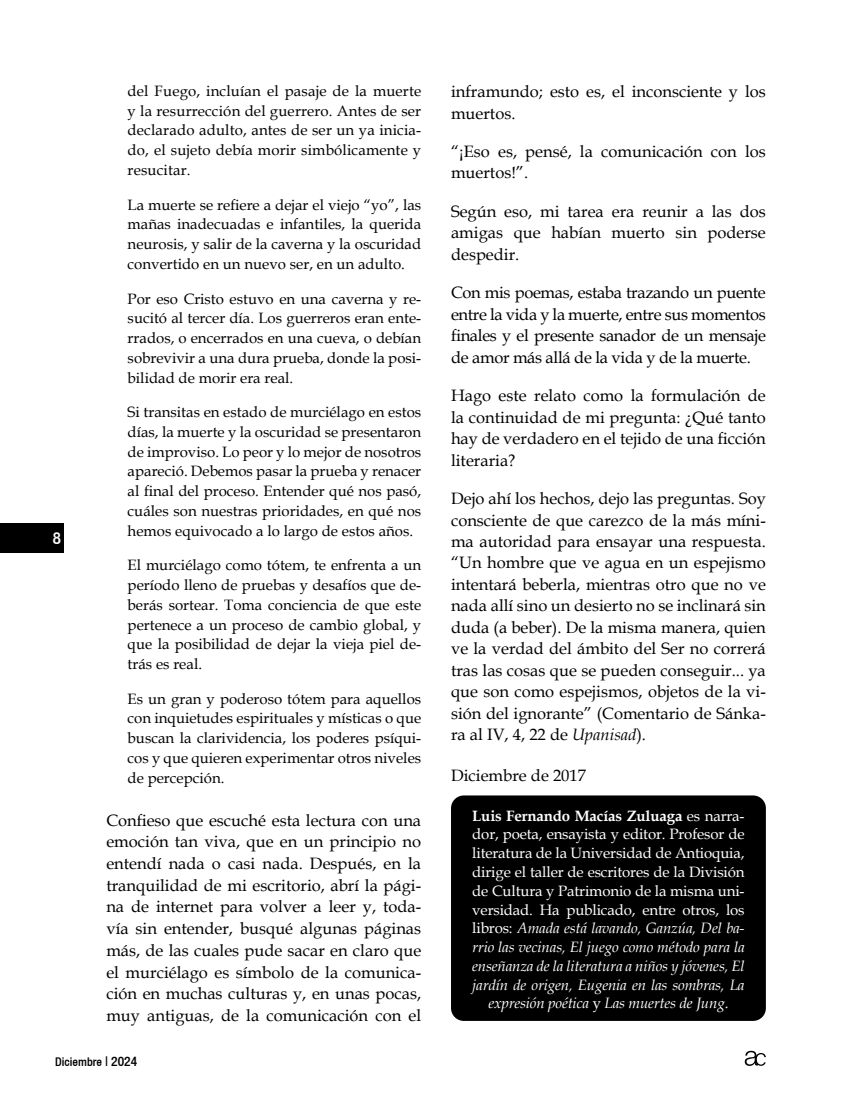
<style>
.page{position:relative;width:851px;height:1106px;background:#fff}
.page>*{position:absolute;margin:0;border:0;box-sizing:border-box;transform-origin:0 0}
.t1{font:500 condensed 16.95px "Helvetica 67";color:#fff}
.c_de_texto{font:16.5px/21.5px "Book Antiqua";color:#000;text-align:justify}
.cita{font:15px/19.8px "Book Antiqua";color:#000;text-align:justify}
.firma{font:15px/18.8px "Book Antiqua";letter-spacing:-.01em;color:#fff;text-align:center}
.t2{font:500 condensed 12px "Helvetica 67";color:#000}
.s1{font-size:13.5px}
.s2{font-style:italic}
.s3{font-weight:700}
</style>
<div class="page">
<div style="left:0;top:523px;width:64px;height:29px;background:#000"></div>
<svg style="left:744px;top:1050px;width:21px;height:15px"></svg>
<div style="left:451px;top:795px;width:314px;height:225px;background:#000;border-radius:13px"></div>
<p class="t1" style="left:53px;top:528px;width:10px">8</p>
<p class="cita" style="left:128px;top:81px;width:295px">del Fuego, incluían el pasaje de la muerte y la resurrección del guerrero. Antes de ser declarado adulto, antes de ser un ya inicia&shy;do, el sujeto debía morir simbólicamente y resucitar.</p>
<p class="cita" style="left:128px;top:194px;width:295px">La muerte se refiere a dejar el viejo “yo”, las mañas inadecuadas e infantiles, la querida neurosis, y salir de la caverna y la oscuridad convertido en un nuevo ser, en un adulto.</p>
<p class="cita" style="left:128px;top:288px;width:295px">Por eso Cristo estuvo en una caverna y re&shy;sucitó al tercer día. Los guerreros eran ente&shy;rrados, o encerrados en una cueva, o debían sobrevivir a una dura prueba, donde la posi&shy;bilidad de morir era real.</p>
<p class="cita" style="left:128px;top:402px;width:295px">Si transitas en estado de murciélago en estos días, la muerte y la oscuridad se presentaron de improviso. Lo peor y lo mejor de nosotros apareció. Debemos pasar la prueba y renacer al final del proceso. Entender qué nos pasó, cuáles son nuestras prioridades, en qué nos hemos equivocado a lo largo de estos años.</p>
<p class="cita" style="left:128px;top:555px;width:295px">El murciélago como tótem, te enfrenta a un período lleno de pruebas y desafíos que de&shy;berás sortear. Toma conciencia de que este pertenece a un proceso de cambio global, y que la posibilidad de dejar la vieja piel de&shy;trás es real.</p>
<p class="cita" style="left:128px;top:688px;width:295px">Es un gran y poderoso tótem para aquellos con inquietudes espirituales y místicas o que buscan la clarividencia, los poderes psíqui&shy;cos y que quieren experimentar otros niveles de percepción.</p>
<p class="c_de_texto" style="left:106px;top:808px;width:316px">Confieso que escuché esta lectura con una emoción tan viva, que en un principio no entendí nada o casi nada. Después, en la tranquilidad de mi escritorio, abrí la pági&shy;na de internet para volver a leer y, toda&shy;vía sin entender, busqué algunas páginas más, de las cuales pude sacar en claro que el murciélago es símbolo de la comunica&shy;ción en muchas culturas y, en unas pocas, muy antiguas, de la comunicación con el</p>
<p class="t2" style="left:55px;top:1054px;width:83px">Diciembre <span class="s1">| 2024</span></p>
<p class="c_de_texto" style="left:451px;top:80px;width:316px">inframundo; esto es, el inconsciente y los muertos.</p>
<p class="c_de_texto" style="left:451px;top:140px;width:316px">“¡Eso es, pensé, la comunicación con los muertos!”.</p>
<p class="c_de_texto" style="left:451px;top:200px;width:316px">Según eso, mi tarea era reunir a las dos amigas que habían muerto sin poderse despedir.</p>
<p class="c_de_texto" style="left:451px;top:282px;width:316px">Con mis poemas, estaba trazando un puente entre la vida y la muerte, entre sus momentos finales y el presente sanador de un mensaje de amor más allá de la vida y de la muerte.</p>
<p class="c_de_texto" style="left:451px;top:384px;width:316px">Hago este relato como la formulación de la continuidad de mi pregunta: ¿Qué tanto hay de verdadero en el tejido de una ficción literaria?</p>
<p class="c_de_texto" style="left:451px;top:487px;width:316px">Dejo ahí los hechos, dejo las preguntas. Soy consciente de que carezco de la más míni&shy;ma autoridad para ensayar una respuesta. “Un hombre que ve agua en un espejismo intentará beberla, mientras otro que no ve nada allí sino un desierto no se inclinará sin duda (a beber). De la misma manera, quien ve la verdad del ámbito del Ser no correrá tras las cosas que se pueden conseguir... ya que son como espejismos, objetos de la vi&shy;sión del ignorante” (Comentario de Sánka&shy;ra al IV, 4, 22 de <span class="s2">Upanisad</span>).</p>
<p class="c_de_texto" style="left:451px;top:764px;width:136px">Diciembre de 2017</p>
<p class="firma" style="left:472px;top:806px;width:274px"><span class="s3">Luis Fernando Macías Zuluaga</span> es narra&shy;dor, poeta, ensayista y editor. Profesor de literatura de la Universidad de Antioquia, dirige el taller de escritores de la División de Cultura y Patrimonio de la misma uni&shy;versidad. Ha publicado, entre otros, los libros: <span class="s2">Amada está lavando, Ganzúa, Del ba&shy;rrio las vecinas, El juego como método para la enseñanza de la literatura a niños y jóvenes, El jardín de origen, Eugenia en las sombras, La expresión poética</span> y <span class="s2">Las muertes de Jung</span>.</p>
</div>
